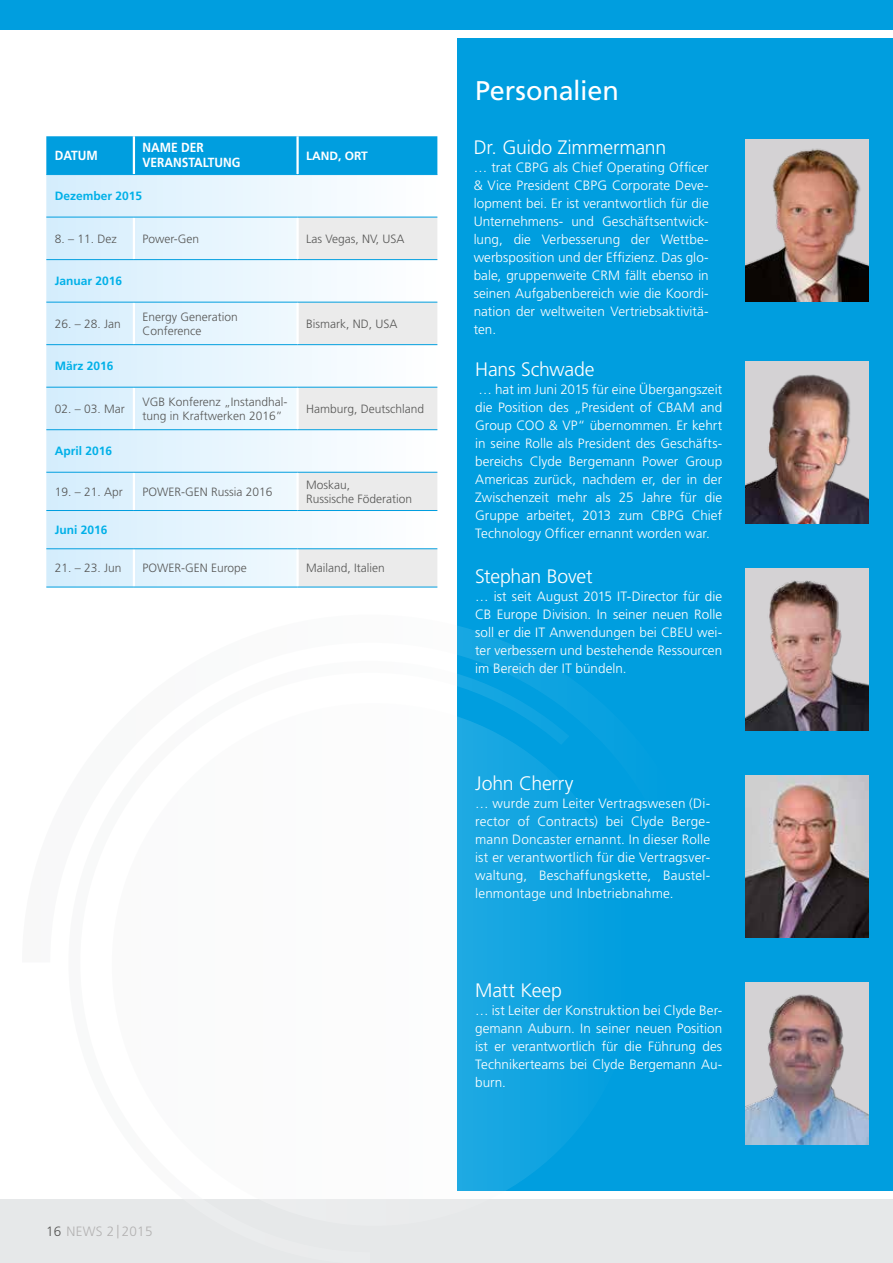
<style>
.page{position:relative;width:893px;height:1263px;background:#fff}
.page>*{position:absolute;margin:0;border:0;box-sizing:border-box;transform-origin:0 0}
.t1{font:27px "Frutiger LT Std";letter-spacing:-.005em;color:#fff}
.t2{font:300 19.5px "Frutiger LT Std";letter-spacing:-.01em;color:#fff}
.t3{font:300 13.5px/18px "Frutiger LT Std";letter-spacing:.005em;color:#fff;text-align:justify}
.t4{font:300 13.5px "Frutiger LT Std";letter-spacing:.02em;color:#b3b2b2}
.t5{font:700 13.2px/15px "Frutiger LT Std";color:#fff;scale:.91 1}
.t6{font:300 12px/14.4px "Frutiger LT Std";color:#575756}
.t7{font:700 12px "Frutiger LT Std";color:#00b0e8}
.t8{font:700 12px "Frutiger LT Std";color:#fff}
.s1{color:#575756}
</style>
<div class="page">
<div style="left:0;top:1199px;width:893px;height:64px;background:#e6e8e9"></div>
<div style="left:457px;top:38px;width:436px;height:1153px;background:#009edf"></div>
<div style="left:0;top:0;width:893px;height:30px;background:#009edf"></div>
<div style="left:112px;top:703px;width:525px;height:523px;background:#06a0df;border-radius:50%"></div>
<svg style="left:457px;top:626px;width:123px;height:94px"></svg>
<svg style="left:112px;top:661px;width:457px;height:565px;fill:#fbfbfb"></svg>
<img style="left:745px;top:568px;width:123px;height:162px">
<img style="left:745px;top:982px;width:123px;height:162px">
<img style="left:745px;top:140px;width:123px;height:162px">
<img style="left:745px;top:775px;width:123px;height:162px">
<div style="left:46px;top:136px;width:391px;height:38px;background:#009edf"></div>
<svg style="left:46px;top:175px;width:391px;height:42px"></svg>
<svg style="left:46px;top:218px;width:252px;height:369px;background:#e0f2fd"></svg>
<svg style="left:298px;top:218px;width:139px;height:369px;fill:#ebebeb"></svg>
<hr style="left:133px;top:136px;width:2px;height:38px;background:#fff">
<hr style="left:296px;top:136px;width:3px;height:38px;background:#fff">
<hr style="left:133px;top:217px;width:2px;height:42px;background:#fff">
<hr style="left:296px;top:217px;width:3px;height:42px;background:#fff">
<hr style="left:133px;top:302px;width:2px;height:42px;background:#fff">
<hr style="left:296px;top:302px;width:3px;height:42px;background:#fff">
<hr style="left:133px;top:388px;width:2px;height:41px;background:#fff">
<hr style="left:296px;top:388px;width:3px;height:41px;background:#fff">
<hr style="left:133px;top:473px;width:2px;height:37px;background:#fff">
<hr style="left:296px;top:473px;width:3px;height:37px;background:#fff">
<hr style="left:133px;top:549px;width:2px;height:38px;background:#fff">
<hr style="left:296px;top:549px;width:3px;height:38px;background:#fff">
<hr style="left:46px;top:174px;width:88px;height:1px;background:#009edf">
<hr style="left:134px;top:174px;width:164px;height:1px;background:#009edf">
<hr style="left:298px;top:174px;width:139px;height:1px;background:#009edf">
<hr style="left:46px;top:302px;width:88px;height:1px;background:#009edf">
<hr style="left:134px;top:302px;width:164px;height:1px;background:#009edf">
<hr style="left:298px;top:302px;width:139px;height:1px;background:#009edf">
<hr style="left:46px;top:344px;width:88px;height:1px;background:#009edf">
<hr style="left:134px;top:344px;width:164px;height:1px;background:#009edf">
<hr style="left:298px;top:344px;width:139px;height:1px;background:#009edf">
<hr style="left:46px;top:387px;width:88px;height:1px;background:#009edf">
<hr style="left:134px;top:387px;width:164px;height:1px;background:#009edf">
<hr style="left:298px;top:387px;width:139px;height:1px;background:#009edf">
<hr style="left:46px;top:429px;width:88px;height:1px;background:#009edf">
<hr style="left:134px;top:429px;width:164px;height:1px;background:#009edf">
<hr style="left:298px;top:429px;width:139px;height:1px;background:#009edf">
<hr style="left:46px;top:472px;width:88px;height:1px;background:#009edf">
<hr style="left:134px;top:472px;width:164px;height:1px;background:#009edf">
<hr style="left:298px;top:472px;width:139px;height:1px;background:#009edf">
<hr style="left:46px;top:217px;width:88px;height:1px;background:#009edf">
<hr style="left:134px;top:217px;width:164px;height:1px;background:#009edf">
<hr style="left:298px;top:217px;width:139px;height:1px;background:#009edf">
<hr style="left:46px;top:510px;width:88px;height:1px;background:#009edf">
<hr style="left:134px;top:510px;width:164px;height:1px;background:#009edf">
<hr style="left:298px;top:510px;width:139px;height:1px;background:#009edf">
<hr style="left:46px;top:548px;width:88px;height:1px;background:#009edf">
<hr style="left:134px;top:548px;width:164px;height:1px;background:#009edf">
<hr style="left:298px;top:548px;width:139px;height:1px;background:#009edf">
<hr style="left:46px;top:259px;width:88px;height:1px;background:#009edf">
<hr style="left:134px;top:259px;width:164px;height:1px;background:#009edf">
<hr style="left:298px;top:259px;width:139px;height:1px;background:#009edf">
<hr style="left:46px;top:587px;width:88px;height:1px;background:#009edf">
<hr style="left:134px;top:587px;width:164px;height:1px;background:#009edf">
<hr style="left:298px;top:587px;width:139px;height:1px;background:#009edf">
<img style="left:745px;top:361px;width:123px;height:162px">
<p class="t5" style="left:55px;top:148px;width:49px">DATUM</p>
<p class="t5" style="left:142px;top:140px;width:109px">NAME DER<br>VERANSTALTUNG</p>
<p class="t8" style="left:306px;top:149px;width:63px">LAND, ORT</p>
<p class="t7" style="left:55px;top:189px;width:89px">Dezember 2015</p>
<p class="t6" style="left:55px;top:232px;width:64px">8. – 11. Dez</p>
<p class="t6" style="left:142px;top:232px;width:58px">Power-Gen</p>
<p class="t6" style="left:306px;top:232px;width:100px">Las Vegas, NV, USA</p>
<p class="t7" style="left:55px;top:274px;width:69px">Januar 2016</p>
<p class="t6" style="left:55px;top:317px;width:68px">26. – 28. Jan</p>
<p class="t6" style="left:142px;top:309px;width:97px">Energy Generation<br>Conference</p>
<p class="t6" style="left:306px;top:317px;width:93px">Bismark, ND, USA</p>
<p class="t7" style="left:55px;top:359px;width:60px">März 2016</p>
<p class="t6" style="left:55px;top:402px;width:72px">02. – 03. Mar</p>
<p class="t6" style="left:142px;top:395px;width:147px">VGB Konferenz „Instandhal&shy;tung in Kraftwerken 2016”</p>
<p class="t6" style="left:306px;top:402px;width:120px">Hamburg, Deutschland</p>
<p class="t7" style="left:55px;top:444px;width:59px">April 2016</p>
<p class="t6" style="left:55px;top:485px;width:70px">19. – 21. Apr</p>
<p class="t6" style="left:142px;top:485px;width:132px">POWER-GEN Russia 2016</p>
<p class="t6" style="left:306px;top:477px;width:108px">Moskau,<br>Russische Föderation</p>
<p class="t7" style="left:55px;top:523px;width:54px">Juni 2016</p>
<p class="t6" style="left:55px;top:561px;width:68px">21. – 23. Jun</p>
<p class="t6" style="left:142px;top:561px;width:106px">POWER-GEN Europe</p>
<p class="t6" style="left:306px;top:561px;width:80px">Mailand, Italien</p>
<h1 class="t1" style="left:475px;top:75px;width:145px">Personalien</h1>
<h2 class="t2" style="left:474px;top:137px;width:194px">Dr. Guido Zimmermann</h2>
<p class="t3" style="left:474px;top:159px;width:237px">… trat CBPG als Chief Operating Officer &amp; Vice President CBPG Corporate Deve&shy;lopment bei. Er ist verantwortlich für die Unternehmens- und Geschäftsentwick&shy;lung, die Verbesserung der Wettbe&shy;werbsposition und der Effizienz. Das glo&shy;bale, gruppenweite CRM fällt ebenso in seinen Aufgabenbereich wie die Koordi&shy;nation der weltweiten Vertriebsaktivitä&shy;ten.</p>
<h2 class="t2" style="left:475px;top:358px;width:121px">Hans Schwade</h2>
<p class="t3" style="left:475px;top:380px;width:249px">… hat im Juni 2015 für eine Übergangszeit die Position des „President of CBAM and Group COO &amp; VP“ übernommen. Er kehrt in seine Rolle als President des Geschäfts&shy;bereichs Clyde Bergemann Power Group Americas zurück, nachdem er, der in der Zwischenzeit mehr als 25 Jahre für die Gruppe arbeitet, 2013 zum CBPG Chief Technology Officer ernannt worden war.</p>
<h2 class="t2" style="left:475px;top:565px;width:119px">Stephan Bovet</h2>
<p class="t3" style="left:475px;top:587px;width:249px">… ist seit August 2015 IT-Director für die CB Europe Division. In seiner neuen Rolle soll er die IT Anwendungen bei CBEU wei&shy;ter verbessern und bestehende Ressourcen im Bereich der IT bündeln.</p>
<h2 class="t2" style="left:475px;top:772px;width:100px">John Cherry</h2>
<p class="t3" style="left:475px;top:794px;width:237px">… wurde zum Leiter Vertragswesen (Di&shy;rector of Contracts) bei Clyde Berge&shy;mann Doncaster ernannt. In dieser Rolle ist er verantwortlich für die Vertragsver&shy;waltung, Beschaffungskette, Baustel&shy;lenmontage und Inbetriebnahme.</p>
<h2 class="t2" style="left:475px;top:979px;width:88px">Matt Keep</h2>
<p class="t3" style="left:475px;top:1001px;width:249px">… ist Leiter der Konstruktion bei Clyde Ber&shy;gemann Auburn. In seiner neuen Position ist er verantwortlich für die Führung des Technikerteams bei Clyde Bergemann Au&shy;burn.</p>
<p class="t4" style="left:46px;top:1223px;width:108px"><span class="s1">16</span> NEWS 2 | 2015</p>
</div>
